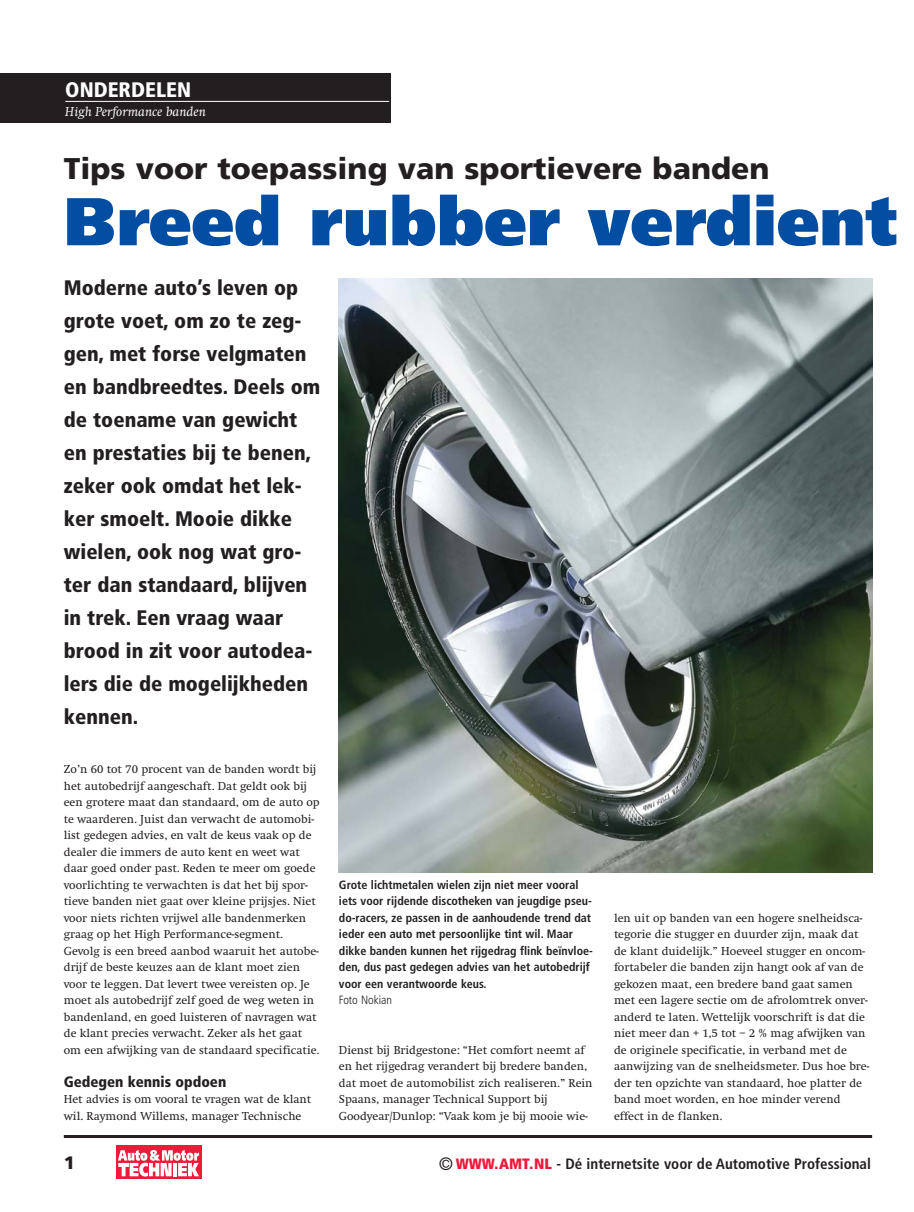
<style>
.page{position:relative;width:914px;height:1212px;background:#fff}
.page>*{position:absolute;margin:0;border:0;box-sizing:border-box;transform-origin:0 0}
.t1{font:900 67.5px "Frutiger";color:#034ea2}
.t2{font:900 30px "Frutiger";color:#231f20}
.t3{font:900 condensed 21px/33px "Frutiger";color:#231f20}
.t4{font:900 condensed 21px "Frutiger";color:#fff}
.t5{font:900 18px "Frutiger";color:#231f20}
.t6{font:700 condensed 15px "Frutiger";color:#231f20}
.t7{font:900 condensed 15px "Frutiger";color:#231f20}
.t8{font:italic 13.5px "Swift";color:#fff}
.t9{font:12px/16.5px "Swift";color:#231f20}
.t10{font:700 condensed 12px/16.5px "Frutiger";color:#231f20}
.t11{font:300 condensed 12px "Frutiger";color:#231f20}
.s1{font-weight:400;font-size:18px}
.s2{font-weight:900;color:#ed1a3a}
</style>
<div class="page">
<hr style="left:64px;top:1135px;width:808px;height:3px;background:#231f20">
<div style="left:0;top:73px;width:390px;height:49px;background:#231f20"></div>
<hr style="left:65px;top:101px;width:324px;height:1px;background:#fff">
<img style="left:339px;top:278px;width:533px;height:594px">
<div style="left:116px;top:1146px;width:85px;height:33px;background:#ed1a3a"></div>
<svg style="left:118px;top:1150px;width:81px;height:27px"></svg>
<h3 class="t4" style="left:65px;top:81px;width:127px">ONDERDELEN</h3>
<p class="t8" style="left:65px;top:107px;width:142px">High Performance banden</p>
<h2 class="t2" style="left:64px;top:157px;width:707px">Tips voor toepassing van sportievere banden</h2>
<h1 class="t1" style="left:64px;top:195px;width:834px">Breed rubber verdient</h1>
<p class="t3" style="left:64px;top:273px;width:258px">Moderne auto’s leven op grote voet, om zo te zeg&shy;gen, met forse velgmaten en bandbreedtes. Deels om de toename van gewicht en prestaties bij te benen, zeker ook omdat het lek&shy;ker smoelt. Mooie dikke wielen, ook nog wat gro&shy;ter dan standaard, blijven in trek. Een vraag waar brood in zit voor autodea&shy;lers die de mogelijkheden kennen.</p>
<p class="t9" style="left:64px;top:762px;width:257px">Zo’n 60 tot 70 procent van de banden wordt bij het autobedrijf aangeschaft. Dat geldt ook bij een grotere maat dan standaard, om de auto op te waarderen. Juist dan verwacht de automobi&shy;list gedegen advies, en valt de keus vaak op de dealer die immers de auto kent en weet wat daar goed onder past. Reden te meer om goede voorlichting te verwachten is dat het bij spor&shy;tieve banden niet gaat over kleine prijsjes. Niet voor niets richten vrijwel alle bandenmerken graag op het High Performance-segment.<br>Gevolg is een breed aanbod waaruit het autobe&shy;drijf de beste keuzes aan de klant moet zien voor te leggen. Dat levert twee vereisten op. Je moet als autobedrijf zelf goed de weg weten in bandenland, en goed luisteren of navragen wat de klant precies verwacht. Zeker als het gaat om een afwijking van de standaard specificatie.</p>
<p class="t7" style="left:64px;top:1076px;width:164px">Gedegen kennis opdoen</p>
<p class="t9" style="left:64px;top:1092px;width:249px">Het advies is om vooral te vragen wat de klant wil. Raymond Willems, manager Technische</p>
<p class="t10" style="left:339px;top:877px;width:255px">Grote lichtmetalen wielen zijn niet meer vooral iets voor rijdende discotheken van jeugdige pseu&shy;do-racers, ze passen in de aanhoudende trend dat ieder een auto met persoonlijke tint wil. Maar dikke banden kunnen het rijgedrag flink beïnvloe&shy;den, dus past gedegen advies van het autobedrijf voor een verantwoorde keus.</p>
<p class="t11" style="left:339px;top:995px;width:55px">Foto Nokian</p>
<p class="t9" style="left:339px;top:1043px;width:255px">Dienst bij Bridgestone: “Het comfort neemt af en het rijgedrag verandert bij bredere banden, dat moet de automobilist zich realiseren.” Rein Spaans, manager Technical Support bij Goodyear/Dunlop: “Vaak kom je bij mooie wie-</p>
<p class="t9" style="left:614px;top:911px;width:257px">len uit op banden van een hogere snelheidsca&shy;tegorie die stugger en duurder zijn, maak dat de klant duidelijk.” Hoeveel stugger en oncom&shy;fortabeler die banden zijn hangt ook af van de gekozen maat, een bredere band gaat samen met een lagere sectie om de afrolomtrek onver&shy;anderd te laten. Wettelijk voorschrift is dat die niet meer dan + 1,5 tot – 2 % mag afwijken van de originele specificatie, in verband met de aanwijzing van de snelheidsmeter. Dus hoe bre&shy;der ten opzichte van standaard, hoe platter de band moet worden, en hoe minder verend effect in de flanken.</p>
<h3 class="t5" style="left:64px;top:1156px;width:13px">1</h3>
<p class="t6" style="left:439px;top:1158px;width:434px"><span class="s1">©</span> <span class="s2">WWW.AMT.NL</span> - Dé internetsite voor de Automotive Professional</p>
</div>
